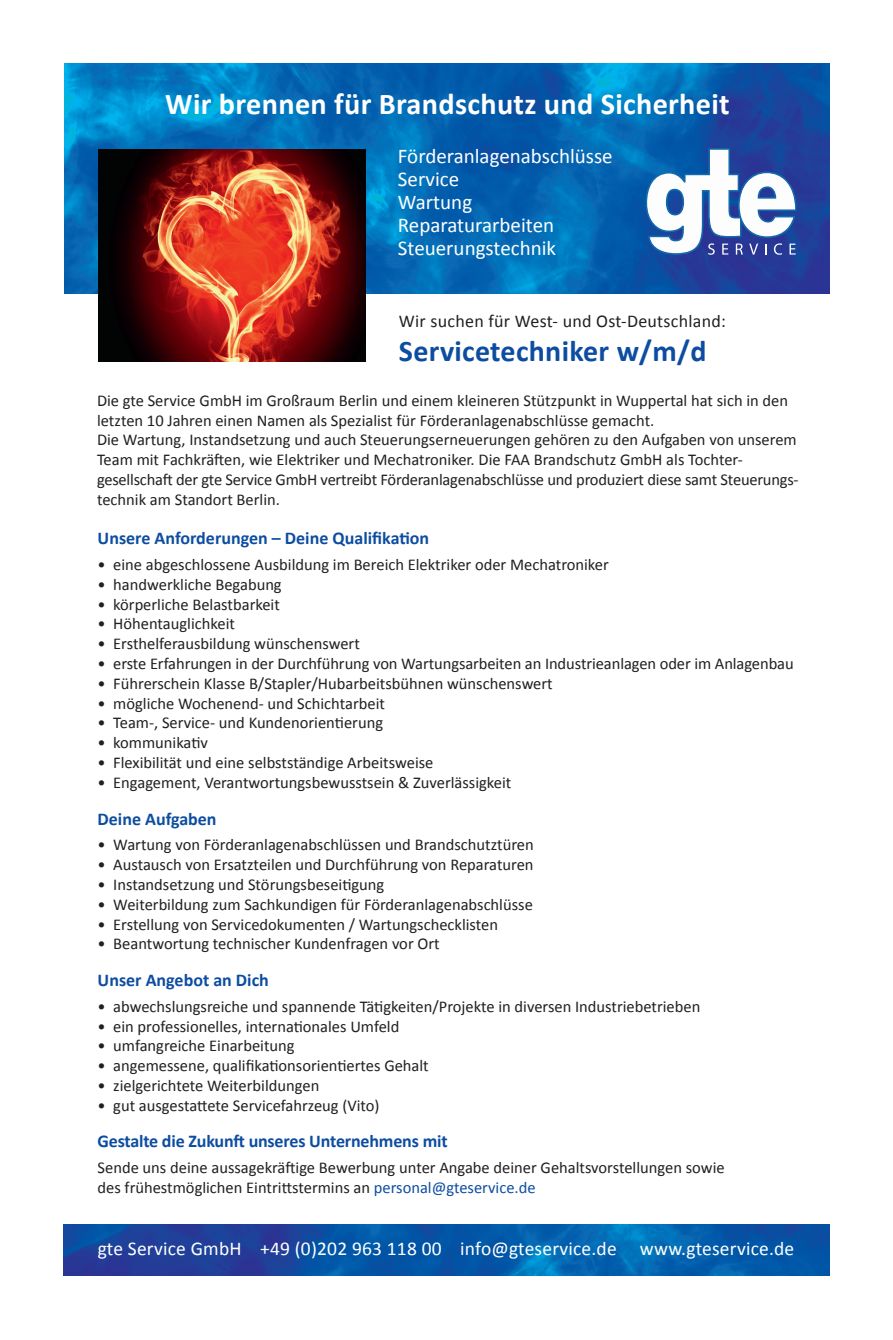
<style>
.page{position:relative;width:893px;height:1340px;background:#fff}
.page>*{position:absolute;margin:0;border:0;box-sizing:border-box;transform-origin:0 0}
.t1{font:700 30.3px "Calibri";letter-spacing:.01em;color:#fff}
.t2{font:700 30px "Calibri";letter-spacing:.01em;color:#0d4da1}
.t3{font:21px/23.1px "Calibri";color:#fff}
.t4{font:19.5px "Calibri";letter-spacing:.01em;color:#fff}
.t5{font:700 18px "Calibri";color:#0d4da1}
.t6{font:18px "Calibri";letter-spacing:.015em;color:#231f20}
.t7{font:16.5px/19.8px "Calibri";color:#231f20}
.s1{color:#0d4da1}
</style>
<div class="page">
<img style="left:64px;top:64px;width:765px;height:230px">
<img style="left:99px;top:149px;width:267px;height:212px">
<img style="left:64px;top:1224px;width:765px;height:51px">
<svg style="left:645px;top:148px;width:152px;height:107px"></svg>
<h1 class="t1" style="left:165px;top:85px;width:566px">Wir brennen für Brandschutz und Sicherheit</h1>
<p class="t3" style="left:398px;top:143px;width:216px">Förderanlagenabschlüsse<br>Service<br>Wartung<br>Reparaturarbeiten<br>Steuerungstechnik</p>
<p class="t6" style="left:399px;top:310px;width:329px">Wir suchen für West- und Ost-Deutschland:</p>
<h2 class="t2" style="left:399px;top:332px;width:309px">Servicetechniker w/m/d</h2>
<p class="t7" style="left:97px;top:390px;width:703px">Die gte Service GmbH im Großraum Berlin und einem kleineren Stützpunkt in Wuppertal hat sich in den letzten 10 Jahren einen Namen als Spezialist für Förderanlagenabschlüsse gemacht.<br>Die Wartung, Instandsetzung und auch Steuerungserneuerungen gehören zu den Aufgaben von unserem Team mit Fachkräften, wie Elektriker und Mechatroniker. Die FAA Brandschutz GmbH als Tochter&shy;gesellschaft der gte Service GmbH vertreibt Förderanlagenabschlüsse und produziert diese samt Steuerungs&shy;technik am Standort Berlin.</p>
<p class="t5" style="left:98px;top:527px;width:333px">Unsere Anforderungen – Deine Qualifikation</p>
<p class="t7" style="left:98px;top:554px;width:513px">• eine abgeschlossene Ausbildung im Bereich Elektriker oder Mechatroniker</p>
<p class="t7" style="left:98px;top:573px;width:186px">• handwerkliche Begabung</p>
<p class="t7" style="left:98px;top:593px;width:184px">• körperliche Belastbarkeit</p>
<p class="t7" style="left:98px;top:613px;width:139px">• Höhentauglichkeit</p>
<p class="t7" style="left:98px;top:633px;width:264px">• Ersthelferausbildung wünschenswert</p>
<p class="t7" style="left:98px;top:653px;width:698px">• erste Erfahrungen in der Durchführung von Wartungsarbeiten an Industrieanlagen oder im Anlagenbau</p>
<p class="t7" style="left:98px;top:672px;width:457px">• Führerschein Klasse B/Stapler/Hubarbeitsbühnen wünschenswert</p>
<p class="t7" style="left:98px;top:692px;width:289px">• mögliche Wochenend- und Schichtarbeit</p>
<p class="t7" style="left:98px;top:712px;width:287px">• Team-, Service- und Kundenorientierung</p>
<p class="t7" style="left:98px;top:732px;width:112px">• kommunikativ</p>
<p class="t7" style="left:98px;top:752px;width:337px">• Flexibilität und eine selbstständige Arbeitsweise</p>
<p class="t7" style="left:98px;top:771px;width:415px">• Engagement, Verantwortungsbewusstsein &amp; Zuverlässigkeit</p>
<p class="t5" style="left:98px;top:807px;width:121px">Deine Aufgaben</p>
<p class="t7" style="left:98px;top:834px;width:438px">• Wartung von Förderanlagenabschlüssen und Brandschutztüren</p>
<p class="t7" style="left:98px;top:854px;width:438px">• Austausch von Ersatzteilen und Durchführung von Reparaturen</p>
<p class="t7" style="left:98px;top:873px;width:288px">• Instandsetzung und Störungsbeseitigung</p>
<p class="t7" style="left:98px;top:893px;width:437px">• Weiterbildung zum Sachkundigen für Förderanlagenabschlüsse</p>
<p class="t7" style="left:98px;top:913px;width:402px">• Erstellung von Servicedokumenten / Wartungschecklisten</p>
<p class="t7" style="left:98px;top:933px;width:344px">• Beantwortung technischer Kundenfragen vor Ort</p>
<p class="t5" style="left:98px;top:968px;width:173px">Unser Angebot an Dich</p>
<p class="t7" style="left:98px;top:995px;width:604px">• abwechslungsreiche und spannende Tätigkeiten/Projekte in diversen Industriebetrieben</p>
<p class="t7" style="left:98px;top:1015px;width:303px">• ein professionelles, internationales Umfeld</p>
<p class="t7" style="left:98px;top:1035px;width:199px">• umfangreiche Einarbeitung</p>
<p class="t7" style="left:98px;top:1055px;width:333px">• angemessene, qualifikationsorientiertes Gehalt</p>
<p class="t7" style="left:98px;top:1074px;width:223px">• zielgerichtete Weiterbildungen</p>
<p class="t7" style="left:98px;top:1094px;width:284px">• gut ausgestattete Servicefahrzeug (Vito)</p>
<p class="t5" style="left:98px;top:1130px;width:352px">Gestalte die Zukunft unseres Unternehmens mit</p>
<p class="t7" style="left:98px;top:1157px;width:629px">Sende uns deine aussagekräftige Bewerbung unter Angabe deiner Gehaltsvorstellungen sowie des frühestmöglichen Eintrittstermins an <span class="s1">personal@gteservice.de</span></p>
<p class="t4" style="left:98px;top:1235px;width:698px">gte Service GmbH +49 (0)202 963 118 00 info@gteservice.de www.gteservice.de</p>
</div>
